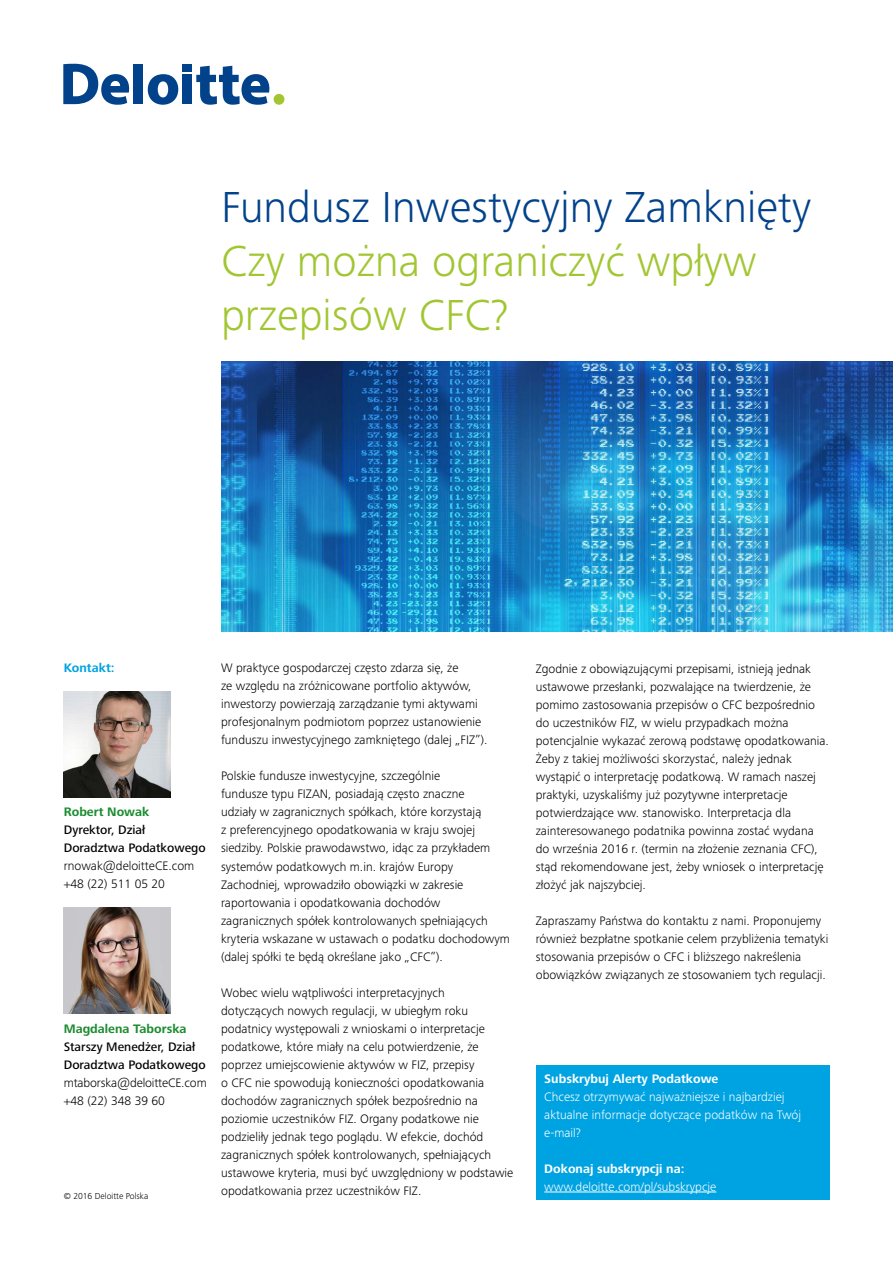
<style>
.page{position:relative;width:893px;height:1263px;background:#fff}
.page>*{position:absolute;margin:0;border:0;box-sizing:border-box;transform-origin:0 0}
.t1{font:300 45px/54px "Frutiger Next Pro";color:#a2c632}
.t2{font:300 45px "Frutiger Next Pro";color:#01428b}
.t3{font:300 12.75px/18px "Frutiger Next Pro";color:#000}
.t4{font:300 12.75px/18px "Frutiger Next Pro";color:#fff}
.t5{font:500 12.75px/18px "Frutiger Next Pro";color:#000}
.t6{font:700 12.75px "Frutiger Next Pro";color:#fff}
.t7{font:700 12.75px "Frutiger Next Pro";color:#1b8c30}
.t8{font:700 12.75px "Frutiger Next Pro";color:#00a3e2}
.t9{font:300 9px "Frutiger Next Pro";color:#000}
</style>
<div class="page">
<div style="left:134px;top:64px;width:9px;height:40px;background:#01428b"></div>
<svg style="left:148px;top:74px;width:30px;height:31px"></svg>
<div style="left:183px;top:75px;width:9px;height:29px;background:#01428b"></div>
<div style="left:183px;top:64px;width:9px;height:8px;background:#01428b"></div>
<svg style="left:196px;top:66px;width:73px;height:39px"></svg>
<div style="left:274px;top:94px;width:10px;height:11px;background:#a2c632;border-radius:50%"></div>
<svg style="left:63px;top:64px;width:66px;height:41px"></svg>
<img style="left:221px;top:362px;width:672px;height:269px">
<div style="left:536px;top:1065px;width:293px;height:134px;background:#00a3e2"></div>
<hr style="left:544px;top:1192px;width:172px;height:1px;background:#fff">
<img style="left:64px;top:691px;width:106px;height:106px">
<img style="left:64px;top:908px;width:106px;height:106px">
<h1 class="t2" style="left:221px;top:181px;width:592px">Fundusz Inwestycyjny Zamknięty</h1>
<h1 class="t1" style="left:221px;top:234px;width:537px">Czy można ograniczyć wpływ przepisów CFC?</h1>
<p class="t8" style="left:64px;top:661px;width:52px">Kontakt:</p>
<p class="t7" style="left:64px;top:805px;width:87px">Robert Nowak</p>
<p class="t5" style="left:64px;top:821px;width:143px">Dyrektor, Dział<br>Doradztwa Podatkowego</p>
<p class="t3" style="left:64px;top:857px;width:132px">rnowak@deloitteCE.com +48 (22) 511 05 20</p>
<p class="t7" style="left:64px;top:1021px;width:124px">Magdalena Taborska</p>
<p class="t5" style="left:64px;top:1037px;width:143px">Starszy Menedżer, Dział<br>Doradztwa Podatkowego</p>
<p class="t3" style="left:64px;top:1073px;width:145px">mtaborska@deloitteCE.com +48 (22) 348 39 60</p>
<p class="t9" style="left:64px;top:1191px;width:86px">© 2016 Deloitte Polska</p>
<p class="t3" style="left:221px;top:659px;width:268px">W praktyce gospodarczej często zdarza się, że<br>ze względu na zróżnicowane portfolio aktywów, inwestorzy powierzają zarządzanie tymi aktywami profesjonalnym podmiotom poprzez ustanowienie funduszu inwestycyjnego zamkniętego (dalej „FIZ”).</p>
<p class="t3" style="left:221px;top:767px;width:290px">Polskie fundusze inwestycyjne, szczególnie<br>fundusze typu FIZAN, posiadają często znaczne<br>udziały w zagranicznych spółkach, które korzystają<br>z preferencyjnego opodatkowania w kraju swojej siedziby. Polskie prawodawstwo, idąc za przykładem systemów podatkowych m.in. krajów Europy Zachodniej, wprowadziło obowiązki w zakresie raportowania i opodatkowania dochodów zagranicznych spółek kontrolowanych spełniających kryteria wskazane w ustawach o podatku dochodowym (dalej spółki te będą określane jako „CFC”).</p>
<p class="t3" style="left:221px;top:983px;width:294px">Wobec wielu wątpliwości interpretacyjnych<br>dotyczących nowych regulacji, w ubiegłym roku podatnicy występowali z wnioskami o interpretacje podatkowe, które miały na celu potwierdzenie, że poprzez umiejscowienie aktywów w FIZ, przepisy<br>o CFC nie spowodują konieczności opodatkowania dochodów zagranicznych spółek bezpośrednio na poziomie uczestników FIZ. Organy podatkowe nie podzieliły jednak tego poglądu. W efekcie, dochód zagranicznych spółek kontrolowanych, spełniających ustawowe kryteria, musi być uwzględniony w podstawie opodatkowania przez uczestników FIZ.</p>
<p class="t3" style="left:536px;top:659px;width:295px">Zgodnie z obowiązującymi przepisami, istnieją jednak ustawowe przesłanki, pozwalające na twierdzenie, że pomimo zastosowania przepisów o CFC bezpośrednio do uczestników FIZ, w wielu przypadkach można potencjalnie wykazać zerową podstawę opodatkowania.<br>Żeby z takiej możliwości skorzystać, należy jednak wystąpić o interpretację podatkową. W ramach naszej praktyki, uzyskaliśmy już pozytywne interpretacje potwierdzające ww. stanowisko. Interpretacja dla zainteresowanego podatnika powinna zostać wydana do września 2016 r. (termin na złożenie zeznania CFC), stąd rekomendowane jest, żeby wniosek o interpretację złożyć jak najszybciej.</p>
<p class="t3" style="left:536px;top:911px;width:294px">Zapraszamy Państwa do kontaktu z nami. Proponujemy również bezpłatne spotkanie celem przybliżenia tematyki stosowania przepisów o CFC i bliższego nakreślenia obowiązków związanych ze stosowaniem tych regulacji.</p>
<p class="t6" style="left:544px;top:1071px;width:176px">Subskrybuj Alerty Podatkowe</p>
<p class="t4" style="left:544px;top:1087px;width:258px">Chcesz otrzymywać najważniejsze i najbardziej aktualne informacje dotyczące podatków na Twój e-mail?</p>
<p class="t6" style="left:544px;top:1161px;width:142px">Dokonaj subskrypcji na:</p>
<p class="t4" style="left:544px;top:1177px;width:174px">www.deloitte.com/pl/subskrypcje</p>
</div>
